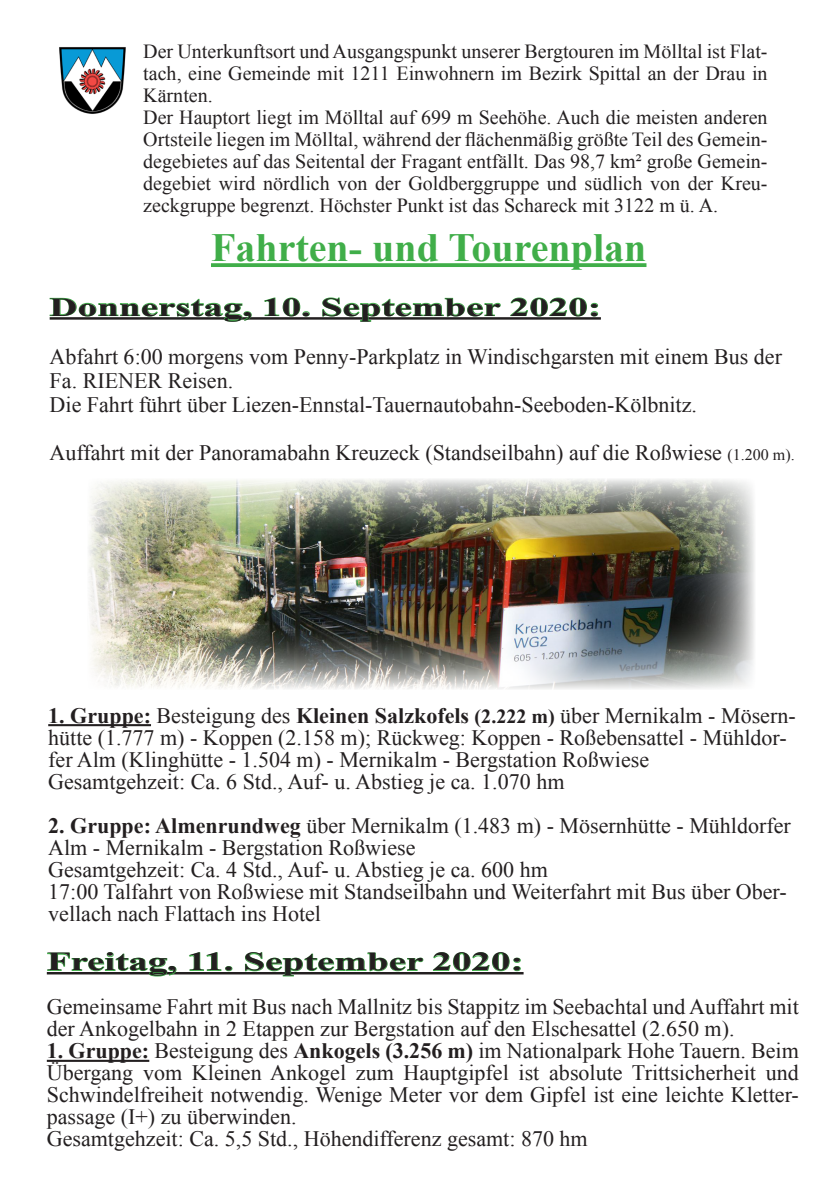
<style>
.page{position:relative;width:840px;height:1191px;background:#fff}
.page>*{position:absolute;margin:0;border:0;box-sizing:border-box;transform-origin:0 0}
.t1{font:700 40px "Times New Roman";color:#40ae49}
.t2{font:700 26px "Times New Roman";color:#231f20;scale:1.5 1}
.t3{font:22px/22px "Times New Roman";color:#231f20}
.t4{font:20px/22px "Times New Roman";color:#231f20}
.s1{font-size:16px}
.s2{font-weight:700}
.s3{font-weight:700;font-size:20px}
</style>
<div class="page">
<img style="left:59px;top:47px;width:67px;height:67px">
<svg style="left:211px;top:263px;width:435px;height:4px;background:#4ab252"></svg>
<hr style="left:50px;top:317px;width:550px;height:3px;background:#231f20">
<svg style="left:49px;top:297px;width:203px;height:25px"></svg>
<svg style="left:264px;top:297px;width:46px;height:20px"></svg>
<svg style="left:321px;top:297px;width:180px;height:25px"></svg>
<svg style="left:510px;top:297px;width:88px;height:20px"></svg>
<img style="left:88px;top:479px;width:667px;height:210px">
<hr style="left:48px;top:724px;width:103px;height:2px;background:#231f20">
<hr style="left:47px;top:972px;width:476px;height:2px;background:#231f20">
<hr style="left:47px;top:1059px;width:102px;height:2px;background:#231f20">
<svg style="left:47px;top:952px;width:130px;height:25px"></svg>
<svg style="left:189px;top:952px;width:44px;height:19px"></svg>
<svg style="left:244px;top:952px;width:179px;height:25px"></svg>
<svg style="left:433px;top:952px;width:88px;height:19px"></svg>
<p class="t4" style="left:143px;top:40px;width:625px">Der Unterkunftsort und Ausgangspunkt unserer Bergtouren im Mölltal ist Flat&shy;tach, eine Gemeinde mit 1211 Einwohnern im Bezirk Spittal an der Drau in Kärnten.<br>Der Hauptort liegt im Mölltal auf 699 m Seehöhe. Auch die meisten anderen Ortsteile liegen im Mölltal, während der flächenmäßig größte Teil des Gemein&shy;degebietes auf das Seitental der Fragant entfällt. Das 98,7 km² große Gemein&shy;degebiet wird nördlich von der Goldberggruppe und südlich von der Kreu&shy;zeckgruppe begrenzt. Höchster Punkt ist das Schareck mit 3122 m ü. A.</p>
<h1 class="t1" style="left:211px;top:220px;width:436px">Fahrten- und Tourenplan</h1>
<p class="t2" style="left:50px;top:289px;width:369px">Donnerstag, 10. September 2020:</p>
<p class="t3" style="left:50px;top:344px;width:733px;line-height:24px">Abfahrt 6:00 morgens vom Penny-Parkplatz in Windischgarsten mit einem Bus der<br>Fa. RIENER Reisen.<br>Die Fahrt führt über Liezen-Ennstal-Tauernautobahn-Seeboden-Kölbnitz.</p>
<p class="t3" style="left:50px;top:441px;width:746px">Auffahrt mit der Panoramabahn Kreuzeck (Standseilbahn) auf die Roßwiese <span class="s1">(1.200 m).</span></p>
<p class="t3" style="left:48px;top:704px;width:748px"><span class="s2">1. Gruppe:</span> Besteigung des <span class="s2">Kleinen Salzkofels</span> <span class="s3">(2.222 m)</span> über Mernikalm - Mösern&shy;hütte (1.777 m) - Koppen (2.158 m); Rückweg: Koppen - Roßebensattel - Mühldor&shy;fer Alm (Klinghütte - 1.504 m) - Mernikalm - Bergstation Roßwiese<br>Gesamtgehzeit: Ca. 6 Std., Auf- u. Abstieg je ca. 1.070 hm</p>
<p class="t3" style="left:48px;top:814px;width:743px"><span class="s2">2. Gruppe: Almenrundweg</span> über Mernikalm (1.483 m) - Mösernhütte - Mühldorfer Alm - Mernikalm - Bergstation Roßwiese<br>Gesamtgehzeit: Ca. 4 Std., Auf- u. Abstieg je ca. 600 hm<br>17:00 Talfahrt von Roßwiese mit Standseilbahn und Weiterfahrt mit Bus über Ober&shy;vellach nach Flattach ins Hotel</p>
<p class="t2" style="left:47px;top:943px;width:319px">Freitag, 11. September 2020:</p>
<p class="t3" style="left:47px;top:995px;width:753px">Gemeinsame Fahrt mit Bus nach Mallnitz bis Stappitz im Seebachtal und Auffahrt mit der Ankogelbahn in 2 Etappen zur Bergstation auf den Elschesattel (2.650 m).</p>
<p class="t3" style="left:47px;top:1039px;width:753px"><span class="s2">1. Gruppe:</span> Besteigung des <span class="s2">Ankogels (3.256 m)</span> im Nationalpark Hohe Tauern. Beim Übergang vom Kleinen Ankogel zum Hauptgipfel ist absolute Trittsicherheit und Schwindelfreiheit notwendig. Wenige Meter vor dem Gipfel ist eine leichte Kletter&shy;passage (I+) zu überwinden.<br>Gesamtgehzeit: Ca. 5,5 Std., Höhendifferenz gesamt: 870 hm</p>
</div>
